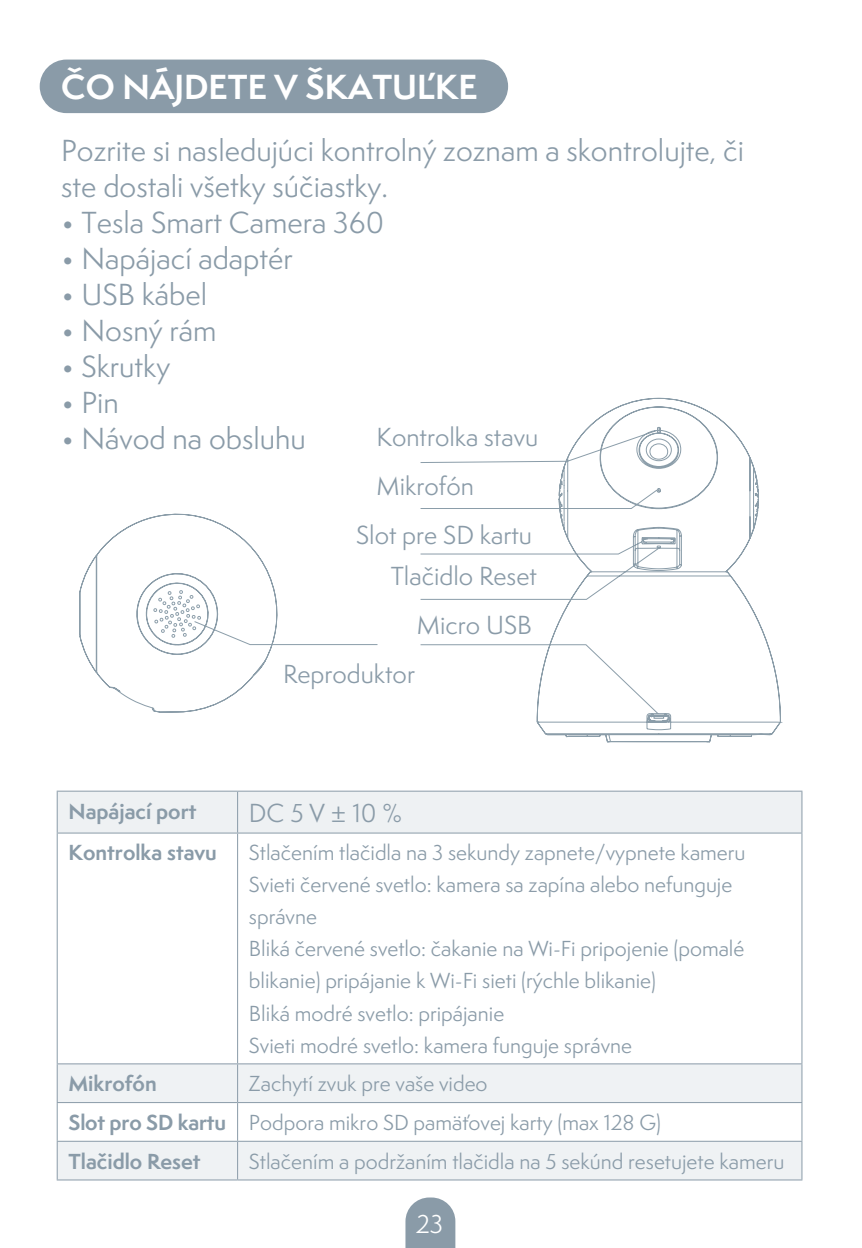
<style>
.page{position:relative;width:862px;height:1248px;background:#fff}
.page>*{position:absolute;margin:0;border:0;box-sizing:border-box;transform-origin:0 0}
.t1{font:700 32px "Semplicita Pro";color:#fff}
.t2{font:28px/36px "Semplicita Pro";color:#8a9ba8}
.t3{font:24px/49.2px "Semplicita Pro";color:#8a9ba8;text-align:right}
.t4{font:24px "Semplicita Pro";color:#fff}
.t5{font:20px/32px "Semplicita Pro";color:#8a9ba8}
.t6{font:700 20px "Semplicita Pro";color:#8a9ba8}
.s1{font-weight:700}
</style>
<div class="page">
<svg style="left:405px;top:1197px;width:50px;height:50px;background:#97a6b1"></svg>
<div style="left:40px;top:60px;width:468px;height:53px;background:#8a9ba8;border-radius:27px"></div>
<div style="left:58px;top:791px;width:743px;height:41px;background:#eef1f3"></div>
<svg style="left:58px;top:1064px;width:743px;height:115px;fill:#eff2f4"></svg>
<hr style="left:57px;top:790px;width:181px;height:1px;background:#8a9ba8">
<hr style="left:57px;top:791px;width:1px;height:41px;background:#8a9ba8">
<hr style="left:238px;top:790px;width:564px;height:1px;background:#8a9ba8">
<hr style="left:237px;top:791px;width:1px;height:41px;background:#8a9ba8">
<hr style="left:801px;top:791px;width:1px;height:41px;background:#8a9ba8">
<hr style="left:57px;top:832px;width:181px;height:1px;background:#8a9ba8">
<hr style="left:57px;top:833px;width:1px;height:230px;background:#8a9ba8">
<hr style="left:238px;top:832px;width:564px;height:1px;background:#8a9ba8">
<hr style="left:237px;top:833px;width:1px;height:230px;background:#8a9ba8">
<hr style="left:801px;top:833px;width:1px;height:230px;background:#8a9ba8">
<hr style="left:57px;top:1063px;width:181px;height:1px;background:#8a9ba8">
<hr style="left:57px;top:1064px;width:1px;height:37px;background:#8a9ba8">
<hr style="left:238px;top:1063px;width:564px;height:1px;background:#8a9ba8">
<hr style="left:237px;top:1064px;width:1px;height:37px;background:#8a9ba8">
<hr style="left:801px;top:1064px;width:1px;height:37px;background:#8a9ba8">
<hr style="left:57px;top:1101px;width:181px;height:2px;background:#8a9ba8">
<hr style="left:57px;top:1102px;width:1px;height:38px;background:#8a9ba8">
<hr style="left:238px;top:1101px;width:564px;height:2px;background:#8a9ba8">
<hr style="left:237px;top:1102px;width:1px;height:38px;background:#8a9ba8">
<hr style="left:801px;top:1102px;width:1px;height:38px;background:#8a9ba8">
<hr style="left:57px;top:1140px;width:181px;height:1px;background:#8a9ba8">
<hr style="left:57px;top:1141px;width:1px;height:38px;background:#8a9ba8">
<hr style="left:238px;top:1140px;width:564px;height:1px;background:#8a9ba8">
<hr style="left:237px;top:1141px;width:1px;height:38px;background:#8a9ba8">
<hr style="left:801px;top:1141px;width:1px;height:38px;background:#8a9ba8">
<hr style="left:57px;top:1179px;width:181px;height:1px;background:#8a9ba8">
<hr style="left:238px;top:1179px;width:564px;height:1px;background:#8a9ba8">
<svg style="left:79px;top:397px;width:703px;height:345px"></svg>
<h1 class="t1" style="left:61px;top:63px;width:418px">ČO NÁJDETE V ŠKATUĽKE</h1>
<h2 class="t2" style="left:61px;top:132px;width:684px">Pozrite si nasledujúci kontrolný zoznam a skontrolujte, či ste dostali všetky súčiastky.</h2>
<h2 class="t2" style="left:61px;top:204px;width:324px">• Tesla Smart Camera 360</h2>
<h2 class="t2" style="left:61px;top:240px;width:233px">• Napájací adaptér</h2>
<h2 class="t2" style="left:61px;top:276px;width:147px">• USB kábel</h2>
<h2 class="t2" style="left:61px;top:312px;width:157px">• Nosný rám</h2>
<h2 class="t2" style="left:61px;top:348px;width:111px">• Skrutky</h2>
<h2 class="t2" style="left:61px;top:384px;width:59px">• Pin</h2>
<h2 class="t2" style="left:61px;top:420px;width:246px">• Návod na obsluhu</h2>
<p class="t3" style="left:376px;top:412px;width:163px">Kontrolka stavu</p>
<p class="t3" style="left:376px;top:461px;width:99px">Mikrofón</p>
<p class="t3" style="left:356px;top:510px;width:177px">Slot pre SD kartu</p>
<p class="t3" style="left:391px;top:551px;width:148px">Tlačidlo Reset<br>Micro USB</p>
<p class="t3" style="left:283px;top:649px;width:134px">Reproduktor</p>
<p class="t6" style="left:69px;top:796px;width:129px">Napájací port</p>
<p class="t3" style="left:249px;top:787px;width:155px">DC 5 V ± 10 %</p>
<p class="t6" style="left:69px;top:837px;width:150px">Kontrolka stavu</p>
<p class="t5" style="left:249px;top:836px;width:498px">Stlačením tlačidla na 3 sekundy zapnete/vypnete kameru Svieti červené svetlo: kamera sa zapína alebo nefunguje správne<br>Bliká červené svetlo: čakanie na Wi-Fi pripojenie (pomalé blikanie) pripájanie k Wi-Fi sieti (rýchle blikanie)<br>Bliká modré svetlo: pripájanie<br>Svieti modré svetlo: kamera funguje správne</p>
<p class="t6" style="left:69px;top:1068px;width:90px">Mikrofón</p>
<p class="t5" style="left:69px;top:1063px;width:594px;line-height:38.8px;text-indent:180px">Zachytí zvuk pre vaše video<br><span class="s1">Slot pro SD kartu</span> Podpora mikro SD pamäťovej karty (max 128 G)<br><span class="s1">Tlačidlo Reset</span></p>
<p class="t5" style="left:249px;top:1144px;width:537px">Stlačením a podržaním tlačidla na 5 sekúnd resetujete kameru</p>
<p class="t4" style="left:416px;top:1206px;width:29px">23</p>
</div>
